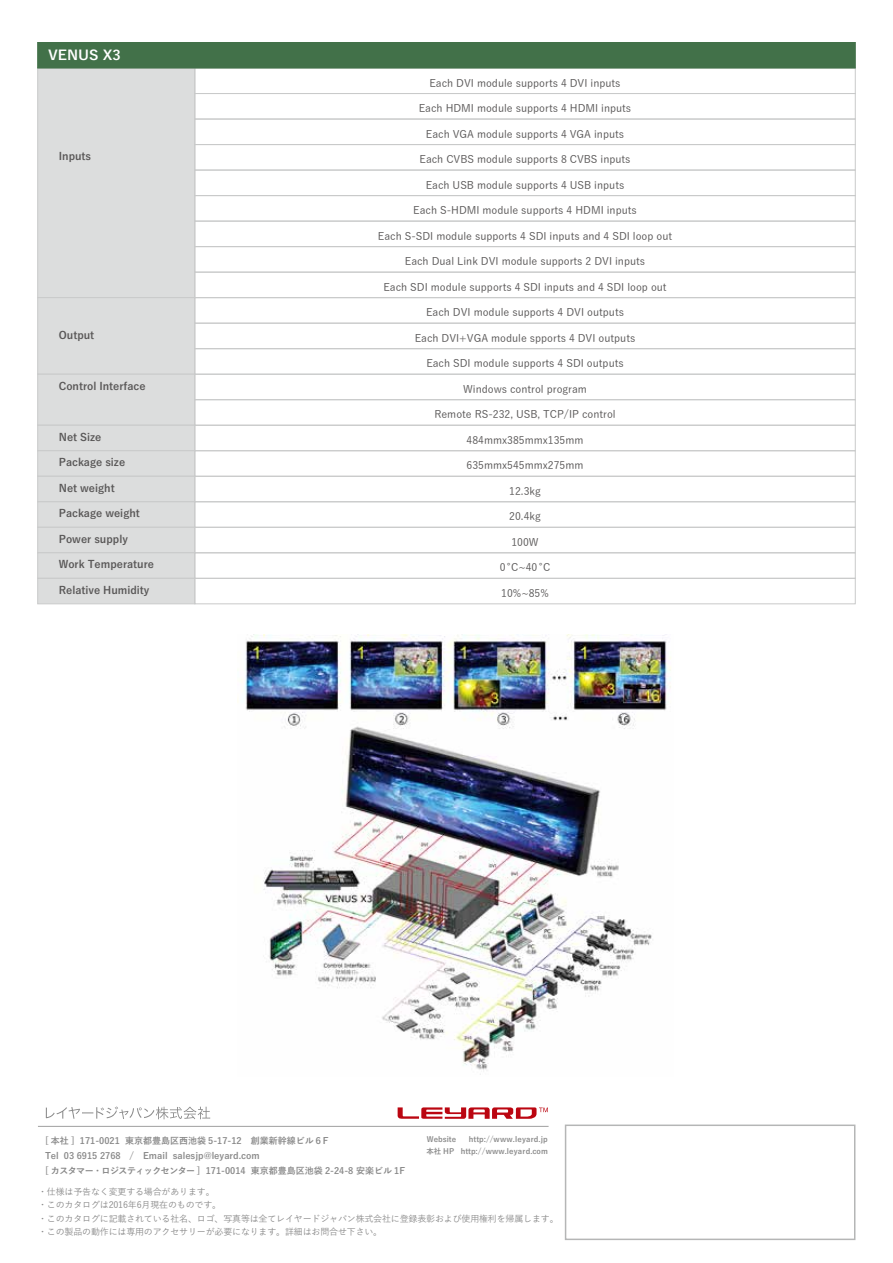
<style>
.page{position:relative;width:893px;height:1263px;background:#fff}
.page>*{position:absolute;margin:0;border:0;box-sizing:border-box;transform-origin:0 0}
.t1{font:700 13.5px "Yu Go";color:#fff;scale:1.06 1}
.t2{font:500 10.5px "Yu Go";color:#595757}
.t3{font:700 10.5px "Yu Go";color:#595757}
.t4{font:500 9px/13.5px "Yu Go";letter-spacing:-.02em;color:#898989}
.t5{font:700 9px/15px "Yu Go";color:#898989}
.t6{font:700 7.5px/12px "Yu Go";letter-spacing:.02em;color:#898989;text-align:right}
.t7{font:700 7.5px "Yu Go";color:#898989}
</style>
<div class="page">
<img style="left:245px;top:634px;width:426px;height:441px">
<div style="left:37px;top:68px;width:158px;height:230px;background:#dcdddd;border:1px solid #c9caca"></div>
<div style="left:194px;top:68px;width:662px;height:26px;border:1px solid #c9caca"></div>
<div style="left:194px;top:93px;width:662px;height:26px;border:1px solid #c9caca"></div>
<div style="left:194px;top:119px;width:662px;height:26px;border:1px solid #c9caca"></div>
<div style="left:194px;top:144px;width:662px;height:26px;border:1px solid #c9caca"></div>
<div style="left:37px;top:297px;width:158px;height:78px;background:#dcdddd;border:1px solid #c9caca"></div>
<div style="left:194px;top:170px;width:662px;height:26px;border:1px solid #c9caca"></div>
<div style="left:194px;top:195px;width:662px;height:26px;border:1px solid #c9caca"></div>
<div style="left:194px;top:221px;width:662px;height:26px;border:1px solid #c9caca"></div>
<div style="left:37px;top:374px;width:158px;height:52px;background:#dcdddd;border:1px solid #c9caca"></div>
<div style="left:194px;top:246px;width:662px;height:26px;border:1px solid #c9caca"></div>
<div style="left:194px;top:272px;width:662px;height:26px;border:1px solid #c9caca"></div>
<div style="left:37px;top:425px;width:158px;height:26px;background:#dcdddd;border:1px solid #c9caca"></div>
<div style="left:194px;top:297px;width:662px;height:27px;border:1px solid #c9caca"></div>
<div style="left:37px;top:450px;width:158px;height:27px;background:#dcdddd;border:1px solid #c9caca"></div>
<div style="left:194px;top:323px;width:662px;height:26px;border:1px solid #c9caca"></div>
<div style="left:37px;top:476px;width:158px;height:26px;background:#dcdddd;border:1px solid #c9caca"></div>
<div style="left:194px;top:348px;width:662px;height:27px;border:1px solid #c9caca"></div>
<div style="left:37px;top:501px;width:158px;height:27px;background:#dcdddd;border:1px solid #c9caca"></div>
<div style="left:194px;top:374px;width:662px;height:26px;border:1px solid #c9caca"></div>
<div style="left:37px;top:527px;width:158px;height:26px;background:#dcdddd;border:1px solid #c9caca"></div>
<div style="left:194px;top:399px;width:662px;height:27px;border:1px solid #c9caca"></div>
<div style="left:37px;top:552px;width:158px;height:27px;background:#dcdddd;border:1px solid #c9caca"></div>
<div style="left:194px;top:425px;width:662px;height:26px;border:1px solid #c9caca"></div>
<div style="left:37px;top:578px;width:158px;height:26px;background:#dcdddd;border:1px solid #c9caca"></div>
<div style="left:194px;top:450px;width:662px;height:27px;border:1px solid #c9caca"></div>
<div style="left:194px;top:476px;width:662px;height:26px;border:1px solid #c9caca"></div>
<div style="left:194px;top:501px;width:662px;height:27px;border:1px solid #c9caca"></div>
<div style="left:194px;top:527px;width:662px;height:26px;border:1px solid #c9caca"></div>
<div style="left:194px;top:552px;width:662px;height:27px;border:1px solid #c9caca"></div>
<div style="left:194px;top:578px;width:662px;height:26px;border:1px solid #c9caca"></div>
<div style="left:37px;top:42px;width:819px;height:26px;background:#427149"></div>
<div style="left:565px;top:1124px;width:290px;height:116px;border:2px solid #b5b6b6"></div>
<svg style="left:397px;top:1107px;width:151px;height:12px"></svg>
<hr style="left:38px;top:1126px;width:511px;height:1px;background:#9fa0a0">
<svg style="left:46px;top:1106px;width:164px;height:13px"></svg>
<p class="t1" style="left:48px;top:48px;width:70px">VENUS X3</p>
<p class="t3" style="left:59px;top:150px;width:34px">Inputs</p>
<p class="t3" style="left:59px;top:329px;width:37px">Output</p>
<p class="t3" style="left:59px;top:380px;width:88px">Control Interface</p>
<p class="t3" style="left:59px;top:431px;width:44px">Net Size</p>
<p class="t3" style="left:59px;top:456px;width:68px">Package size</p>
<p class="t3" style="left:59px;top:482px;width:57px">Net weight</p>
<p class="t3" style="left:59px;top:507px;width:83px">Package weight</p>
<p class="t3" style="left:59px;top:533px;width:71px">Power supply</p>
<p class="t3" style="left:59px;top:558px;width:97px">Work Temperature</p>
<p class="t3" style="left:59px;top:584px;width:92px">Relative Humidity</p>
<p class="t2" style="left:429px;top:73px;width:193px">Each DVI module supports 4 DVI inputs</p>
<p class="t2" style="left:419px;top:98px;width:214px">Each HDMI module supports 4 HDMI inputs</p>
<p class="t2" style="left:426px;top:124px;width:200px">Each VGA module supports 4 VGA inputs</p>
<p class="t2" style="left:419px;top:149px;width:213px">Each CVBS module supports 8 CVBS inputs</p>
<p class="t2" style="left:426px;top:175px;width:200px">Each USB module supports 4 USB inputs</p>
<p class="t2" style="left:413px;top:200px;width:225px">Each S-HDMI module supports 4 HDMI inputs</p>
<p class="t2" style="left:378px;top:226px;width:296px">Each S-SDI module supports 4 SDI inputs and 4 SDI loop out</p>
<p class="t2" style="left:405px;top:251px;width:242px">Each Dual Link DVI module supports 2 DVI inputs</p>
<p class="t2" style="left:383px;top:277px;width:285px">Each SDI module supports 4 SDI inputs and 4 SDI loop out</p>
<p class="t2" style="left:426px;top:302px;width:199px">Each DVI module supports 4 DVI outputs</p>
<p class="t2" style="left:415px;top:328px;width:222px">Each DVI+VGA module spports 4 DVI outputs</p>
<p class="t2" style="left:426px;top:353px;width:199px">Each SDI module supports 4 SDI outputs</p>
<p class="t2" style="left:463px;top:379px;width:125px">Windows control program</p>
<p class="t2" style="left:434px;top:405px;width:183px">Remote RS-232, USB, TCP/IP control</p>
<p class="t2" style="left:467px;top:430px;width:118px">484mmx385mmx135mm</p>
<p class="t2" style="left:467px;top:456px;width:118px">635mmx545mmx275mm</p>
<p class="t2" style="left:509px;top:481px;width:33px">12.3kg</p>
<p class="t2" style="left:509px;top:507px;width:33px">20.4kg</p>
<p class="t2" style="left:511px;top:532px;width:29px">100W</p>
<p class="t2" style="left:500px;top:558px;width:52px">0 °C~40 °C</p>
<p class="t2" style="left:501px;top:583px;width:49px">10%~85%</p>
<p class="t5" style="left:45px;top:1134px;width:362px">[ 本社 ] 171-0021 東京都豊島区西池袋 5-17-12　創業新幹線ビル６F<br>Tel 03 6915 2768　/　Email salesjp@leyard.com<br>[ カスタマー・ロジスティックセンター ] 171-0014 東京都豊島区池袋 2-24-8 安楽ビル 1F</p>
<p class="t6" style="left:426px;top:1134px;width:123px">http://www.leyard.jp<br>本社 HP http://www.leyard.com</p>
<p class="t7" style="left:427px;top:1135px;width:31px">Website</p>
<p class="t4" style="left:38px;top:1183px;width:522px">・仕様は予告なく変更する場合があります。<br>・このカタログは2016年6月現在のものです。<br>・このカタログに記載されている社名、ロゴ、写真等は全てレイヤードジャパン株式会社に登録表彰および使用権利を帰属します。・この製品の動作には専用のアクセサリーが必要になります。詳細はお問合せ下さい。</p>
</div>
